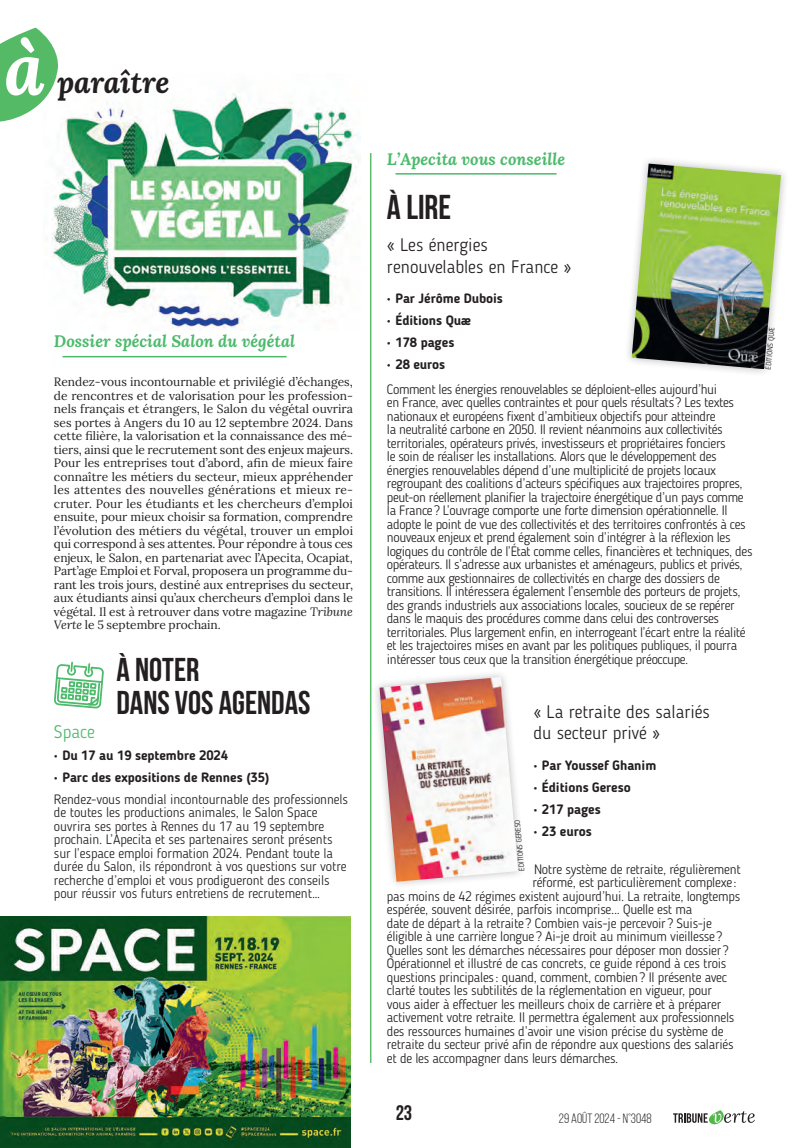
<style>
.page{position:relative;width:808px;height:1148px;background:#fff}
.page>*{position:absolute;margin:0;border:0;box-sizing:border-box;transform-origin:0 0}
.t1{font:italic 700 73.5px "Lora";color:#fff}
.t2{font:700 34.5px "Bebas Neue";color:#231f20}
.t3{font:700 33px/33px "Bebas Neue";color:#231f20}
.t4{font:italic 700 30px "Lora";letter-spacing:-.005em;color:#231f20}
.t5{font:700 21px "Bebas Neue";color:#231f20}
.t6{font:300 18px/21.6px "Blogger Sans";color:#231f20}
.t7{font:300 18px "Blogger Sans";color:#4dba6c}
.t8{font:italic 700 16.5px "Lora";color:#4dba6c}
.t9{font:300 13.5px/13.5px "Blogger Sans";letter-spacing:-.025em;color:#231f20}
.t10{font:300 13.5px/13.5px "Blogger Sans";letter-spacing:-.005em;color:#231f20}
.t11{font:700 13.5px "Blogger Sans";letter-spacing:-.005em;color:#231f20}
.t12{font:13.5px "Bebas Neue";color:#231f20}
.t13{font:12px/13.5px "Lora";letter-spacing:-.005em;color:#231f20;text-align:justify}
.t14{font:300 7.5px "Blogger Sans";color:#231f20}
.s1{font-style:italic}
</style>
<div class="page">
<hr style="left:395px;top:173px;width:161px;height:2px;background:#4dba6c">
<svg style="left:55px;top:661px;width:48px;height:47px"></svg>
<div style="left:623px;top:156px;width:166px;height:221px;background:#231f20;opacity:.3"></div>
<img style="left:632px;top:164px;width:149px;height:205px">
<img style="left:46px;top:93px;width:314px;height:237px">
<img style="left:0;top:916px;width:350px;height:232px">
<img style="left:379px;top:677px;width:139px;height:205px">
<hr style="left:62px;top:356px;width:225px;height:1px;background:#4dba6c">
<svg style="left:673px;top:1110px;width:82px;height:14px"></svg>
<svg style="left:0;top:28px;width:59px;height:94px"></svg>
<hr style="left:370px;top:153px;width:1px;height:910px;background:#5dbd6e">
<h1 class="t1" style="left:4px;top:16px;width:42px">à</h1>
<h3 class="t4" style="left:57px;top:60px;width:114px">paraître</h3>
<p class="t8" style="left:54px;top:330px;width:243px">Dossier spécial Salon du végétal</p>
<p class="t13" style="left:54px;top:375px;width:301px">Rendez-vous incontournable et privilégié d’échanges, de rencontres et de valorisation pour les profession&shy;nels français et étrangers, le Salon du végétal ouvrira ses portes à Angers du 10 au 12 septembre 2024. Dans cette filière, la valorisation et la connaissance des mé&shy;tiers, ainsi que le recrutement sont des enjeux majeurs.<br>Pour les entreprises tout d’abord, afin de mieux faire connaître les métiers du secteur, mieux appréhender les attentes des nouvelles générations et mieux re&shy;cruter. Pour les étudiants et les chercheurs d’emploi ensuite, pour mieux choisir sa formation, comprendre l’évolution des métiers du végétal, trouver un emploi qui correspond à ses attentes. Pour répondre à tous ces enjeux, le Salon, en partenariat avec l’Apecita, Ocapiat, Part’age Emploi et Forval, proposera un programme du&shy;rant les trois jours, destiné aux entreprises du secteur, aux étudiants ainsi qu’aux chercheurs d’emploi dans le végétal. Il est à retrouver dans votre magazine <span class="s1">Tribune Verte</span> le 5 septembre prochain.</p>
<h3 class="t3" style="left:117px;top:653px;width:195px">À NOTER<br>DANS VOS AGENDAS</h3>
<h3 class="t7" style="left:54px;top:721px;width:42px">Space</h3>
<p class="t11" style="left:54px;top:747px;width:176px">• Du 17 au 19 septembre 2024</p>
<p class="t11" style="left:54px;top:769px;width:217px">• Parc des expositions de Rennes (35)</p>
<p class="t10" style="left:54px;top:792px;width:295px">Rendez-vous mondial incontournable des professionnels de toutes les productions animales, le Salon Space ouvrira ses portes à Rennes du 17 au 19 septembre prochain. L’Apecita et ses partenaires seront présents sur l’espace emploi formation 2024. Pendant toute la durée du Salon, ils répondront à vos questions sur votre recherche d’emploi et vous prodigueront des conseils pour réussir vos futurs entretiens de recrutement…</p>
<p class="t8" style="left:387px;top:147px;width:180px">L’Apecita vous conseille</p>
<h2 class="t2" style="left:387px;top:188px;width:66px">À LIRE</h2>
<h3 class="t6" style="left:387px;top:234px;width:186px">« Les énergies renouvelables en France »</h3>
<p class="t11" style="left:387px;top:290px;width:117px">• Par Jérôme Dubois</p>
<p class="t11" style="left:387px;top:312px;width:85px">• Éditions Quæ</p>
<p class="t11" style="left:387px;top:334px;width:69px">• 178 pages</p>
<p class="t11" style="left:387px;top:356px;width:60px">• 28 euros</p>
<p class="t9" style="left:387px;top:382px;width:367px">Comment les énergies renouvelables se déploient-elles aujourd’hui<br>en France, avec quelles contraintes et pour quels résultats? Les textes nationaux et européens fixent d’ambitieux objectifs pour atteindre<br>la neutralité carbone en 2050. Il revient néanmoins aux collectivités territoriales, opérateurs privés, investisseurs et propriétaires fonciers<br>le soin de réaliser les installations. Alors que le développement des énergies renouvelables dépend d’une multiplicité de projets locaux regroupant des coalitions d’acteurs spécifiques aux trajectoires propres, peut-on réellement planifier la trajectoire énergétique d’un pays comme la France? L’ouvrage comporte une forte dimension opérationnelle. Il adopte le point de vue des collectivités et des territoires confrontés à ces nouveaux enjeux et prend également soin d’intégrer à la réflexion les logiques du contrôle de l’État comme celles, financières et techniques, des opérateurs. Il s’adresse aux urbanistes et aménageurs, publics et privés, comme aux gestionnaires de collectivités en charge des dossiers de transitions. Il intéressera également l’ensemble des porteurs de projets, des grands industriels aux associations locales, soucieux de se repérer dans le maquis des procédures comme dans celui des controverses territoriales. Plus largement enfin, en interrogeant l’écart entre la réalité et les trajectoires mises en avant par les politiques publiques, il pourra intéresser tous ceux que la transition énergétique préoccupe.</p>
<p class="t14" style="left:764px;top:369px;width:44px;rotate:-85deg">ÉDITIONS QUÆ</p>
<h3 class="t6" style="left:533px;top:701px;width:178px">« La retraite des salariés du secteur privé »</h3>
<p class="t11" style="left:533px;top:757px;width:124px">• Par Youssef Ghanim</p>
<p class="t11" style="left:533px;top:779px;width:99px">• Éditions Gereso</p>
<p class="t11" style="left:533px;top:801px;width:69px">• 217 pages</p>
<p class="t11" style="left:533px;top:823px;width:60px">• 23 euros</p>
<p class="t14" style="left:517px;top:871px;width:53px;rotate:-95deg">ÉDITIONS GERESO</p>
<p class="t9" style="left:534px;top:863px;width:208px">Notre système de retraite, régulièrement</p>
<p class="t9" style="left:532px;top:876px;width:206px">réformé, est particulièrement complexe:</p>
<p class="t9" style="left:387px;top:890px;width:355px">pas moins de 42 régimes existent aujourd’hui. La retraite, longtemps</p>
<p class="t9" style="left:387px;top:903px;width:307px">espérée, souvent désirée, parfois incomprise... Quelle est ma</p>
<p class="t9" style="left:387px;top:917px;width:326px">date de départ à la retraite? Combien vais-je percevoir? Suis-je</p>
<p class="t9" style="left:387px;top:930px;width:337px">éligible à une carrière longue? Ai-je droit au minimum vieillesse?</p>
<p class="t9" style="left:387px;top:944px;width:343px">Quelles sont les démarches nécessaires pour déposer mon dossier?</p>
<p class="t9" style="left:387px;top:957px;width:341px">Opérationnel et illustré de cas concrets, ce guide répond à ces trois</p>
<p class="t9" style="left:387px;top:971px;width:342px">questions principales: quand, comment, combien? Il présente avec</p>
<p class="t9" style="left:387px;top:984px;width:327px">clarté toutes les subtilités de la réglementation en vigueur, pour</p>
<p class="t9" style="left:387px;top:998px;width:336px">vous aider à effectuer les meilleurs choix de carrière et à préparer</p>
<p class="t9" style="left:387px;top:1011px;width:349px">activement votre retraite. Il permettra également aux professionnels</p>
<p class="t9" style="left:387px;top:1025px;width:338px">des ressources humaines d’avoir une vision précise du système de</p>
<p class="t9" style="left:387px;top:1038px;width:348px">retraite du secteur privé afin de répondre aux questions des salariés</p>
<p class="t9" style="left:387px;top:1052px;width:233px">et de les accompagner dans leurs démarches.</p>
<h3 class="t5" style="left:396px;top:1101px;width:18px">23</h3>
<p class="t12" style="left:559px;top:1111px;width:94px">29 AOÛT 2024 - N°3048</p>
</div>
